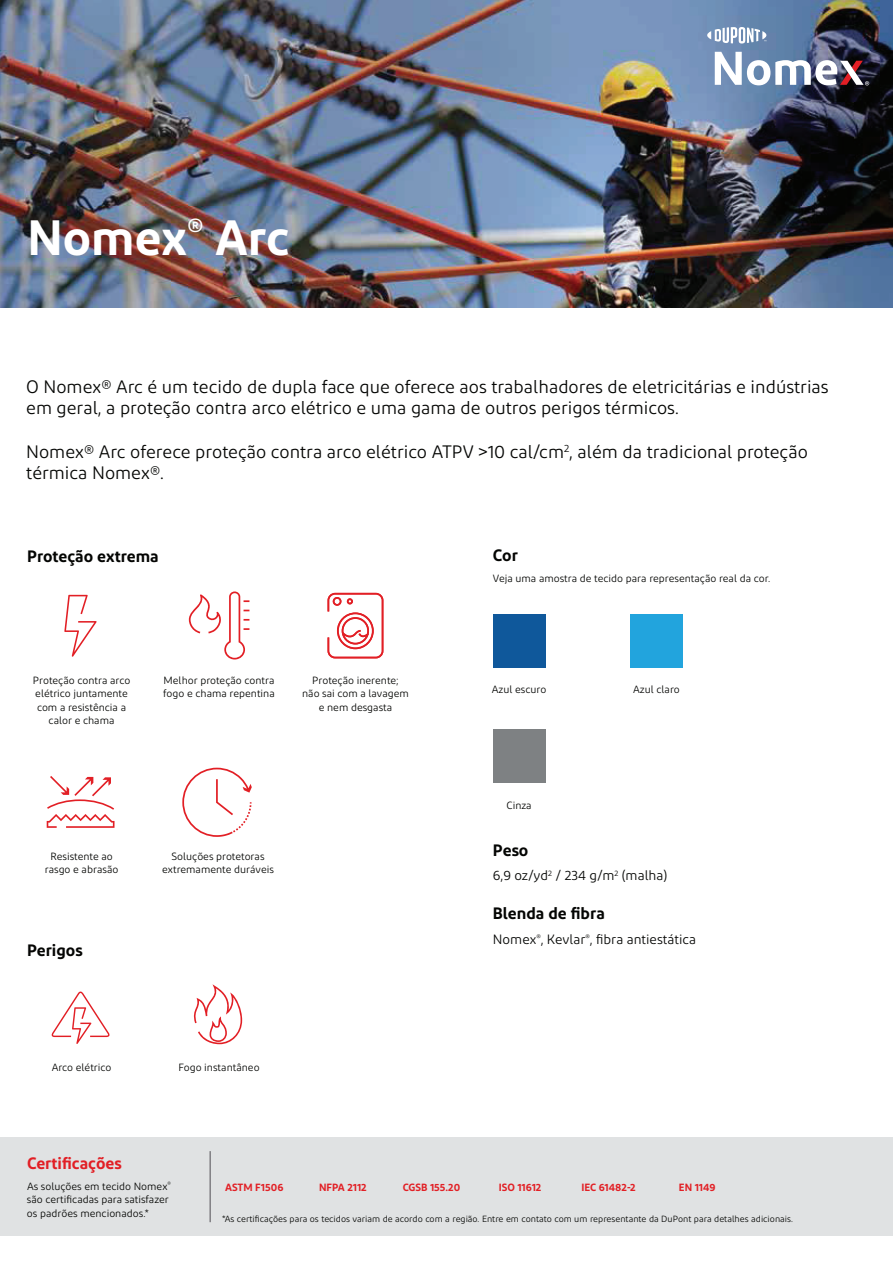
<style>
.page{position:relative;width:893px;height:1263px;background:#fff}
.page>*{position:absolute;margin:0;border:0;box-sizing:border-box;transform-origin:0 0}
.t1{font:600 49.5px "Diodrum";color:#fff}
.t2{font:18px/21.6px "Diodrum";color:#040503}
.t3{font:600 16.5px "Diodrum";color:#040503}
.t4{font:600 16.5px "Diodrum";color:#e21f25}
.t5{font:13.5px "Diodrum";color:#040503}
.t6{font:10.5px/13.5px "Diodrum";color:#040503;text-align:center}
.t7{font:600 10.5px "Diodrum";color:#e21f25}
.t8{font:9px "Diodrum";color:#040503}
</style>
<div class="page">
<div style="left:0;top:1137px;width:893px;height:99px;background:#e0e2e3"></div>
<hr style="left:209px;top:1151px;width:2px;height:71px;background:#807f83">
<img style="left:0;top:0;width:893px;height:307px">
<div style="left:493px;top:614px;width:52px;height:53px;background:#0f589b"></div>
<div style="left:493px;top:729px;width:52px;height:54px;background:#7e8183"></div>
<div style="left:630px;top:614px;width:53px;height:53px;background:#22a4dd"></div>
<svg style="left:707px;top:27px;width:59px;height:17px"></svg>
<svg style="left:715px;top:52px;width:154px;height:33px"></svg>
<svg style="left:188px;top:591px;width:61px;height:68px"></svg>
<svg style="left:64px;top:595px;width:33px;height:62px"></svg>
<svg style="left:327px;top:592px;width:57px;height:67px"></svg>
<svg style="left:182px;top:768px;width:70px;height:69px"></svg>
<svg style="left:47px;top:776px;width:68px;height:52px"></svg>
<svg style="left:51px;top:991px;width:59px;height:53px"></svg>
<svg style="left:193px;top:984px;width:49px;height:60px"></svg>
<h1 class="t1" style="left:27px;top:206px;width:264px">Nomex<sup>®</sup> Arc</h1>
<h2 class="t2" style="left:26px;top:375px;width:804px">O Nomex® Arc é um tecido de dupla face que oferece aos trabalhadores de eletricitárias e indústrias em geral, a proteção contra arco elétrico e uma gama de outros perigos térmicos.</h2>
<h2 class="t2" style="left:26px;top:440px;width:783px">Nomex® Arc oferece proteção contra arco elétrico ATPV &gt;10 cal/cm<sup>2</sup>, além da tradicional proteção térmica Nomex®.</h2>
<h3 class="t3" style="left:27px;top:545px;width:133px">Proteção extrema</h3>
<p class="t6" style="left:33px;top:673px;width:99px">Proteção contra arco elétrico juntamente com a resistência a calor e chama</p>
<p class="t6" style="left:163px;top:673px;width:113px;text-align:left">Melhor proteção contra fogo e chama repentina</p>
<p class="t6" style="left:302px;top:673px;width:108px">Proteção inerente;<br>não sai com a lavagem e nem desgasta</p>
<p class="t6" style="left:45px;top:849px;width:75px">Resistente ao rasgo e abrasão</p>
<h3 class="t3" style="left:27px;top:939px;width:57px">Perigos</h3>
<p class="t6" style="left:52px;top:1060px;width:61px">Arco elétrico</p>
<p class="t6" style="left:162px;top:849px;width:113px">Soluções protetoras extremamente duráveis</p>
<p class="t6" style="left:178px;top:1060px;width:83px">Fogo instantâneo</p>
<h3 class="t3" style="left:493px;top:545px;width:27px">Cor</h3>
<p class="t6" style="left:493px;top:571px;width:279px">Veja uma amostra de tecido para representação real da cor.</p>
<p class="t6" style="left:492px;top:683px;width:56px">Azul escuro</p>
<p class="t6" style="left:633px;top:683px;width:48px">Azul claro</p>
<p class="t6" style="left:506px;top:798px;width:27px">Cinza</p>
<h3 class="t3" style="left:493px;top:839px;width:37px">Peso</h3>
<p class="t5" style="left:493px;top:867px;width:176px">6,9 oz/yd<sup>2</sup> / 234 g/m<sup>2</sup> (malha)</p>
<h3 class="t3" style="left:493px;top:903px;width:113px">Blenda de fibra</h3>
<p class="t5" style="left:493px;top:931px;width:205px">Nomex<sup>®</sup>, Kevlar<sup>®</sup>, fibra antiestática</p>
<h3 class="t4" style="left:27px;top:1153px;width:96px">Certificações</h3>
<p class="t6" style="left:27px;top:1179px;width:145px;text-align:left">As soluções em tecido Nomex<sup>® </sup>são certificadas para satisfazer os padrões mencionados.*</p>
<p class="t7" style="left:225px;top:1180px;width:60px">ASTM F1506</p>
<p class="t7" style="left:319px;top:1180px;width:49px">NFPA 2112</p>
<p class="t7" style="left:403px;top:1180px;width:59px">CGSB 155.20</p>
<p class="t7" style="left:499px;top:1180px;width:44px">ISO 11612</p>
<p class="t7" style="left:581px;top:1180px;width:56px">IEC 61482-2</p>
<p class="t7" style="left:679px;top:1180px;width:38px">EN 1149</p>
<p class="t8" style="left:222px;top:1213px;width:572px">*As certificações para os tecidos variam de acordo com a região. Entre em contato com um representante da DuPont para detalhes adicionais.</p>
</div>
